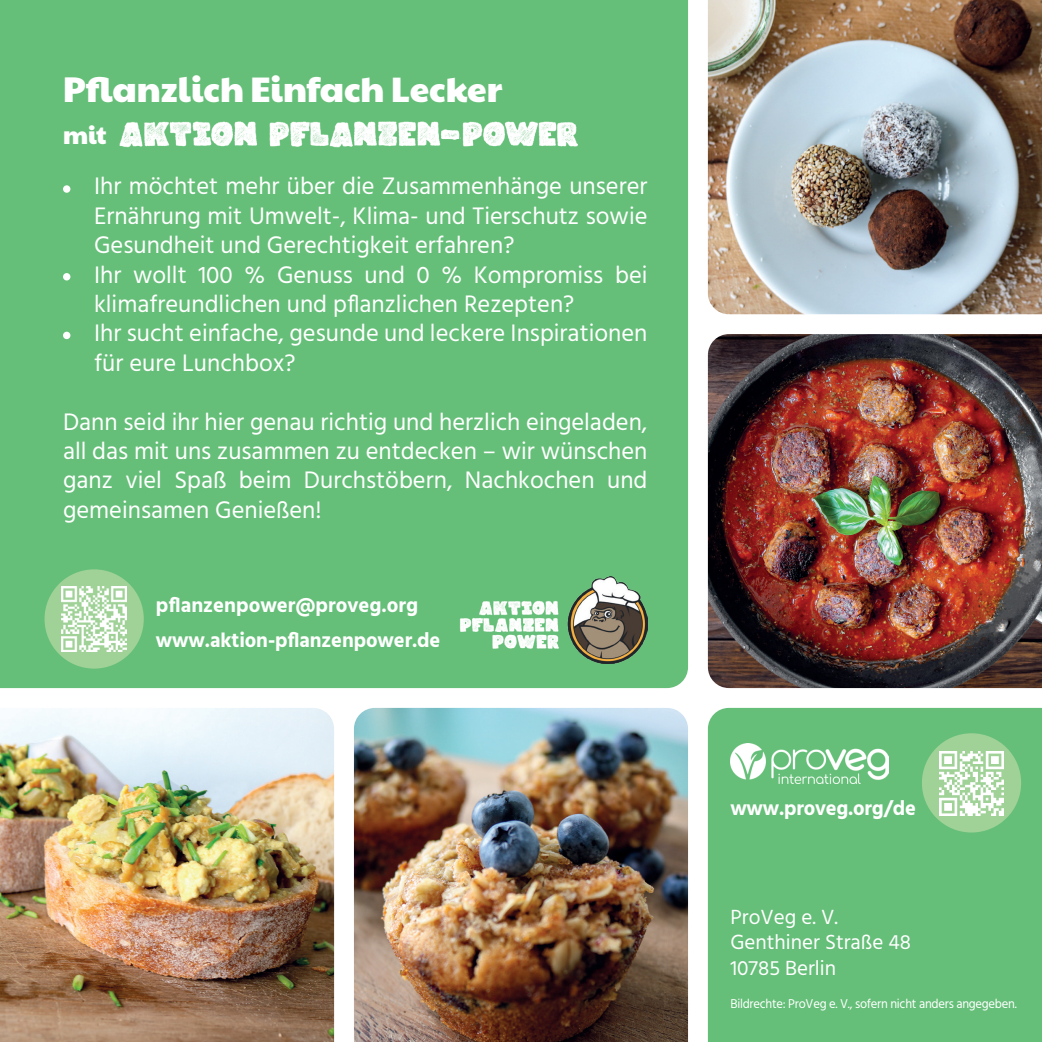
<style>
.page{position:relative;width:1042px;height:1042px;background:#fff}
.page>*{position:absolute;margin:0;border:0;box-sizing:border-box;transform-origin:0 0}
.t1{font:35px "Paytone One";color:#fff}
.t2{font:24.5px/29.4px "Hind";color:#fff;text-align:justify}
.t3{font:24.5px "Paytone One";color:#fff}
.t4{font:700 21px/35px "Hind";letter-spacing:-.005em;color:#fff}
.t5{font:21px/25.2px "Hind";color:#fff}
.t6{font:13.12px "Hind";letter-spacing:-.02em;color:#fff;scale:.96 1}
</style>
<div class="page">
<div style="left:0;top:0;width:688px;height:688px;background:#65bf78"></div>
<div style="left:708px;top:708px;width:334px;height:334px;background:#65bf78"></div>
<img style="left:354px;top:708px;width:334px;height:334px">
<img style="left:0;top:708px;width:334px;height:334px">
<img style="left:708px;top:334px;width:334px;height:354px">
<img style="left:708px;top:0;width:334px;height:314px">
<div style="left:45px;top:569px;width:99px;height:99px;background:#a0d298;border-radius:50%"></div>
<div style="left:922px;top:733px;width:99px;height:99px;background:#a0d298;border-radius:50%"></div>
<img style="left:62px;top:587px;width:64px;height:64px">
<img style="left:116px;top:114px;width:328px;height:38px">
<img style="left:441px;top:128px;width:15px;height:14px">
<img style="left:456px;top:114px;width:121px;height:38px">
<div style="left:63px;top:273px;width:7px;height:7px;background:#fff;border-radius:50%"></div>
<div style="left:63px;top:332px;width:7px;height:7px;background:#fff;border-radius:50%"></div>
<img style="left:730px;top:743px;width:158px;height:40px">
<img style="left:456px;top:576px;width:192px;height:88px">
<img style="left:939px;top:751px;width:65px;height:64px">
<div style="left:63px;top:185px;width:7px;height:8px;background:#fff;border-radius:50%"></div>
<h1 class="t1" style="left:63px;top:60px;width:441px">Pflanzlich Einfach Lecker</h1>
<p class="t3" style="left:63px;top:114px;width:45px">mit</p>
<p class="t2" style="left:94px;top:173px;width:555px;text-align:left">Ihr möchtet mehr über die Zusammenhänge unserer Ernährung mit Umwelt-, Klima- und Tierschutz sowie Gesundheit und Gerechtigkeit erfahren?<br>Ihr wollt 100 % Genuss und 0 % Kompromiss bei klimafreundlichen und pflanzlichen Rezepten?<br>Ihr sucht einfache, gesunde und leckere Inspirationen für eure Lunchbox?</p>
<p class="t2" style="left:63px;top:408px;width:586px">Dann seid ihr hier genau richtig und herzlich eingeladen, all das mit uns zusammen zu entdecken – wir wünschen ganz viel Spaß beim Durchstöbern, Nachkochen und gemeinsamen Genießen!</p>
<p class="t4" style="left:156px;top:587px;width:286px">pflanzenpower@proveg.org www.aktion-pflanzenpower.de</p>
<p class="t4" style="left:730px;top:790px;width:187px">www.proveg.org/de</p>
<p class="t5" style="left:730px;top:905px;width:182px">ProVeg e. V.<br>Genthiner Straße 48<br>10785 Berlin</p>
<p class="t6" style="left:730px;top:994px;width:300px">Bildrechte: ProVeg e. V., sofern nicht anders angegeben.</p>
</div>
